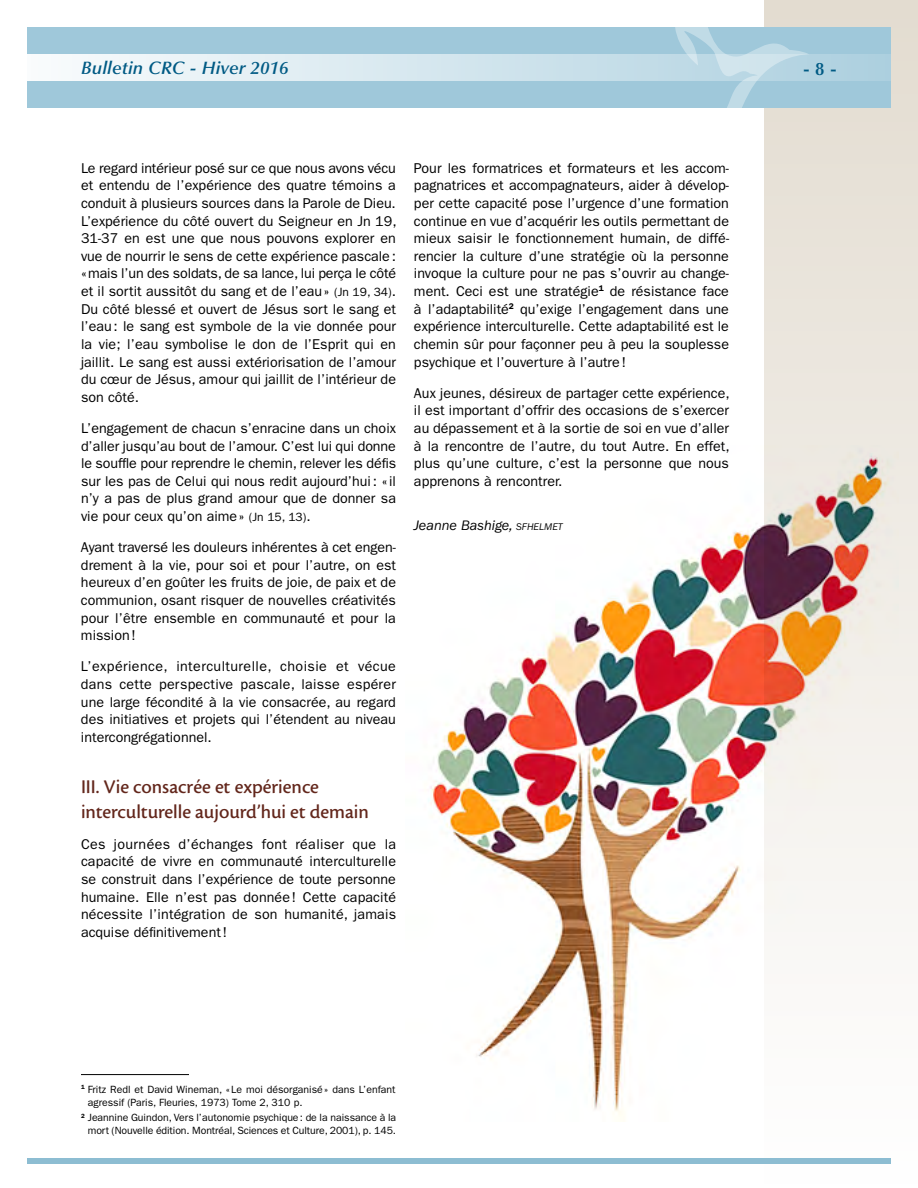
<style>
.page{position:relative;width:918px;height:1188px;background:#fff}
.page>*{position:absolute;margin:0;border:0;box-sizing:border-box;transform-origin:0 0}
.t1{font:20.25px/24.3px "Cronos MM 479 13";color:#63271c}
.t2{font:italic 600 18px "Optima";letter-spacing:.01em;color:#005a84}
.t3{font:600 18px "Optima";color:#005a84}
.t4{font:14.25px/17.7px "Franklin Gothic";color:#000;text-align:justify}
.t5{font:italic 14.25px "Franklin Gothic";color:#000}
.t6{font:10.5px/12.6px "Franklin Gothic";color:#000}
.s1{font-size:12px}
.s2{font-size:10.05px}
</style>
<div class="page">
<div style="left:765px;top:0;width:153px;height:1188px;background:linear-gradient(to bottom,#e3dcd0,#fffefe)"></div>
<img style="left:428px;top:446px;width:470px;height:675px">
<div style="left:27px;top:1158px;width:864px;height:6px;background:#8dbdd2"></div>
<hr style="left:81px;top:1074px;width:108px;height:1px;background:#000">
<div style="left:27px;top:27px;width:864px;height:81px;background:#9fc8da"></div>
<svg style="left:675px;top:27px;width:133px;height:81px"></svg>
<svg style="left:27px;top:54px;width:864px;height:27px;background:#d4e6ee"></svg>
<p class="t2" style="left:81px;top:57px;width:209px">Bulletin CRC - Hiver 2016</p>
<p class="t3" style="left:803px;top:58px;width:36px">- 8 -</p>
<p class="t4" style="left:81px;top:159px;width:317px">Le regard intérieur posé sur ce que nous avons vécu et entendu de l’expérience des quatre témoins a conduit à plusieurs sources dans la Parole de Dieu.<br>L’expérience du côté ouvert du Seigneur en Jn 19, 31-37 en est une que nous pouvons explorer en vue de nourrir le sens de cette expérience pascale: «mais l’un des soldats, de sa lance, lui perça le côté et il sortit aussitôt du sang et de l’eau» <span class="s1">(Jn 19, 34)</span>.<br>Du côté blessé et ouvert de Jésus sort le sang et l’eau: le sang est symbole de la vie donnée pour la vie; l’eau symbolise le don de l’Esprit qui en jaillit. Le sang est aussi extériorisation de l’amour du cœur de Jésus, amour qui jaillit de l’intérieur de son côté.</p>
<p class="t4" style="left:81px;top:419px;width:317px">L’engagement de chacun s’enracine dans un choix d’aller jusqu’au bout de l’amour. C’est lui qui donne le souffle pour reprendre le chemin, relever les défis sur les pas de Celui qui nous redit aujourd’hui: « il n’y a pas de plus grand amour que de donner sa vie pour ceux qu’on aime» <span class="s1">(Jn 15, 13)</span>.</p>
<p class="t4" style="left:81px;top:539px;width:317px">Ayant traversé les douleurs inhérentes à cet engen&shy;drement à la vie, pour soi et pour l’autre, on est heureux d’en goûter les fruits de joie, de paix et de communion, osant risquer de nouvelles créativités pour l’être ensemble en communauté et pour la mission!</p>
<p class="t4" style="left:81px;top:658px;width:317px">L’expérience, interculturelle, choisie et vécue dans cette perspective pascale, laisse espérer une large fécondité à la vie consacrée, au regard des initiatives et projets qui l’étendent au niveau intercongrégationnel.</p>
<h1 class="t1" style="left:81px;top:775px;width:289px">III. Vie consacrée et expérience interculturelle aujourd’hui et demain</h1>
<p class="t4" style="left:81px;top:835px;width:317px">Ces journées d’échanges font réaliser que la capacité de vivre en communauté interculturelle se construit dans l’expérience de toute personne humaine. Elle n’est pas donnée! Cette capacité nécessite l’intégration de son humanité, jamais acquise définitivement!</p>
<p class="t4" style="left:414px;top:159px;width:317px">Pour les formatrices et formateurs et les accom&shy;pagnatrices et accompagnateurs, aider à dévelop&shy;per cette capacité pose l’urgence d’une formation continue en vue d’acquérir les outils permettant de mieux saisir le fonctionnement humain, de diffé&shy;rencier la culture d’une stratégie où la personne invoque la culture pour ne pas s’ouvrir au change&shy;ment. Ceci est une stratégie<sup>1</sup> de résistance face à l’adaptabilité<sup>2</sup> qu’exige l’engagement dans une expérience interculturelle. Cette adaptabilité est le chemin sûr pour façonner peu à peu la souplesse psychique et l’ouverture à l’autre!</p>
<p class="t4" style="left:414px;top:384px;width:317px">Aux jeunes, désireux de partager cette expérience, il est important d’offrir des occasions de s’exercer au dépassement et à la sortie de soi en vue d’aller à la rencontre de l’autre, du tout Autre. En effet, plus qu’une culture, c’est la personne que nous apprenons à rencontrer.</p>
<p class="t5" style="left:414px;top:518px;width:150px">Jeanne Bashige, <span class="s2">SFHELMET</span></p>
<p class="t6" style="left:88px;top:1083px;width:309px;text-indent:-7px"><sup>1</sup> Fritz Redl et David Wineman, «Le moi désorganisé» dans L’enfant agressif (Paris, Fleuries, 1973) Tome 2, 310 p.</p>
<p class="t6" style="left:81px;top:1112px;width:317px;text-align:right"><sup>2</sup> Jeannine Guindon, Vers l’autonomie psychique: de la naissance à la mort (Nouvelle édition. Montréal, Sciences et Culture, 2001), p. 145.</p>
</div>
